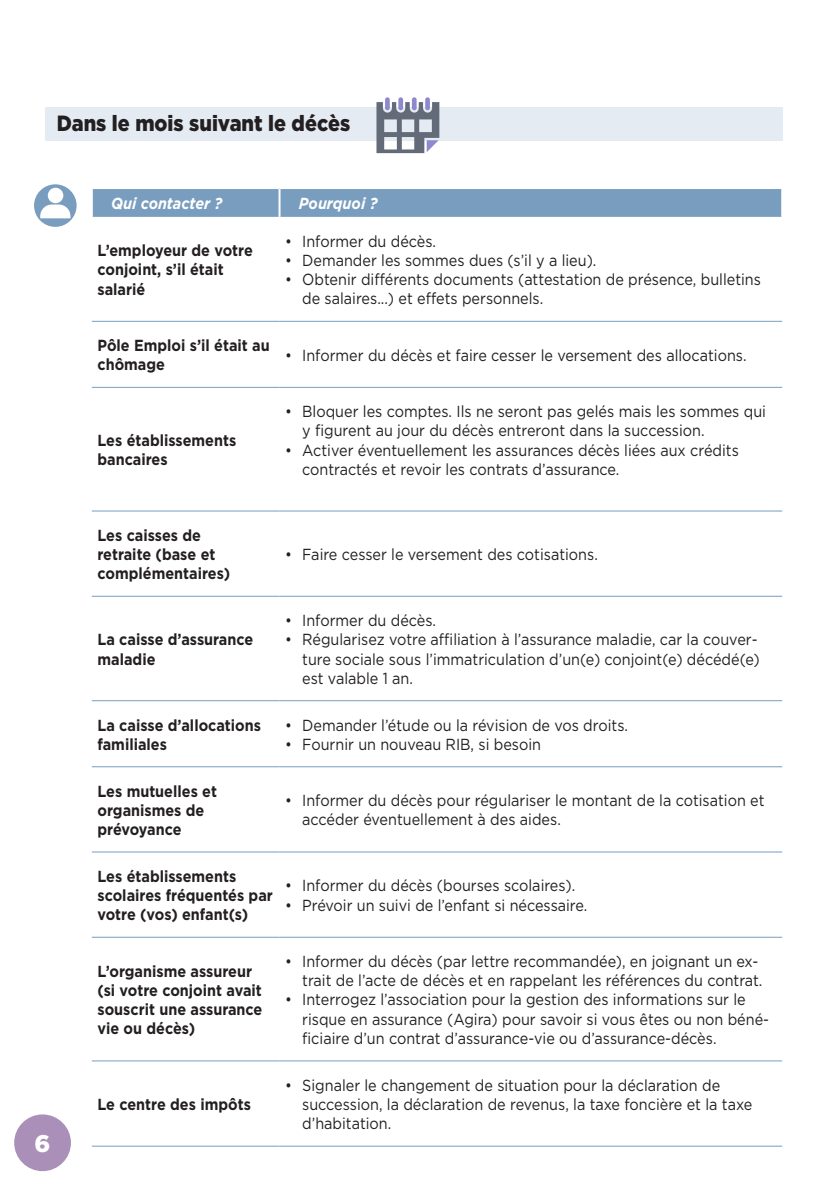
<style>
.page{position:relative;width:840px;height:1191px;background:#fff}
.page>*{position:absolute;margin:0;border:0;box-sizing:border-box;transform-origin:0 0}
.t1{font:900 24px "Gotham";color:#fff}
.t2{font:900 22px "Gotham";color:#231f20;scale:.9 1}
.t3{font:16px/19.2px "Gotham";color:#231f20;scale:.9 1}
.t4{font:700 16px/19.2px "Gotham";color:#231f20;scale:.9 1}
.t5{font:italic 700 16px "Gotham";color:#fff;scale:.9 1}
</style>
<div class="page">
<div style="left:14px;top:1114px;width:57px;height:57px;background:#aa90b8;border-radius:50%"></div>
<div style="left:45px;top:108px;width:737px;height:33px;background:#e4ebf2"></div>
<div style="left:93px;top:189px;width:687px;height:28px;background:#789dbf"></div>
<hr style="left:92px;top:321px;width:187px;height:1px;background:#789dbf">
<hr style="left:279px;top:321px;width:502px;height:1px;background:#789dbf">
<hr style="left:92px;top:387px;width:187px;height:1px;background:#789dbf">
<hr style="left:279px;top:387px;width:502px;height:1px;background:#789dbf">
<hr style="left:92px;top:510px;width:187px;height:1px;background:#789dbf">
<hr style="left:279px;top:510px;width:502px;height:1px;background:#789dbf">
<hr style="left:92px;top:596px;width:187px;height:1px;background:#789dbf">
<hr style="left:279px;top:596px;width:502px;height:1px;background:#789dbf">
<hr style="left:92px;top:700px;width:187px;height:1px;background:#789dbf">
<hr style="left:279px;top:700px;width:502px;height:1px;background:#789dbf">
<hr style="left:92px;top:766px;width:187px;height:1px;background:#789dbf">
<hr style="left:279px;top:766px;width:502px;height:1px;background:#789dbf">
<hr style="left:279px;top:851px;width:502px;height:1px;background:#789dbf">
<hr style="left:279px;top:936px;width:502px;height:1px;background:#789dbf">
<hr style="left:92px;top:1060px;width:187px;height:1px;background:#789dbf">
<hr style="left:279px;top:1060px;width:502px;height:1px;background:#789dbf">
<hr style="left:92px;top:1145px;width:187px;height:1px;background:#789dbf">
<hr style="left:279px;top:1145px;width:502px;height:1px;background:#789dbf">
<hr style="left:278px;top:189px;width:2px;height:28px;background:#fff">
<hr style="left:92px;top:851px;width:187px;height:1px;background:#789dbf">
<hr style="left:92px;top:936px;width:187px;height:1px;background:#789dbf">
<svg style="left:34px;top:184px;width:43px;height:43px"></svg>
<svg style="left:40px;top:204px;width:30px;height:14px"></svg>
<div style="left:48px;top:188px;width:15px;height:15px;background:#fff;border-radius:50%"></div>
<svg style="left:425px;top:97px;width:4px;height:13px"></svg>
<div style="left:411px;top:97px;width:5px;height:13px;background:#8e89cc;border-radius:2px"></div>
<div style="left:398px;top:97px;width:5px;height:13px;background:#8e89cc;border-radius:2px"></div>
<svg style="left:376px;top:102px;width:63px;height:51px"></svg>
<hr style="left:385px;top:97px;width:4px;height:13px;background:#8e89cc;border-radius:2px">
<h2 class="t2" style="left:57px;top:108px;width:327px">Dans le mois suivant le décès</h2>
<h1 class="t1" style="left:35px;top:1127px;width:17px">6</h1>
<p class="t5" style="left:111px;top:193px;width:125px">Qui contacter ?</p>
<p class="t5" style="left:299px;top:193px;width:89px">Pourquoi ?</p>
<p class="t4" style="left:97px;top:241px;width:174px">L’employeur de votre conjoint, s’il était salarié</p>
<p class="t3" style="left:285px;top:231px;width:169px">• Informer du décès.</p>
<p class="t3" style="left:285px;top:250px;width:347px">• Demander les sommes dues (s’il y a lieu).</p>
<p class="t3" style="left:302px;top:269px;width:511px;text-indent:-17px">• Obtenir différents documents (attestation de présence, bulletins de salaires...) et effets personnels.</p>
<p class="t4" style="left:97px;top:336px;width:193px">Pôle Emploi s’il était au chômage</p>
<p class="t3" style="left:285px;top:345px;width:514px">• Informer du décès et faire cesser le versement des allocations.</p>
<p class="t4" style="left:97px;top:430px;width:156px">Les établissements bancaires</p>
<p class="t4" style="left:97px;top:525px;width:149px">Les caisses de retraite (base et complémentaires)</p>
<p class="t4" style="left:97px;top:630px;width:174px">La caisse d’assurance maladie</p>
<p class="t3" style="left:302px;top:401px;width:516px;text-indent:-17px">• Bloquer les comptes. Ils ne seront pas gelés mais les sommes qui y figurent au jour du décès entreront dans la succession.</p>
<p class="t3" style="left:302px;top:440px;width:486px;text-indent:-17px">• Activer éventuellement les assurances décès liées aux crédits contractés et revoir les contrats d’assurance.</p>
<p class="t3" style="left:285px;top:544px;width:349px">• Faire cesser le versement des cotisations.</p>
<p class="t3" style="left:285px;top:610px;width:169px">• Informer du décès.</p>
<p class="t3" style="left:302px;top:629px;width:509px;text-indent:-17px">• Régularisez votre affiliation à l’assurance maladie, car la couver&shy;ture sociale sous l’immatriculation d’un(e) conjoint(e) décédé(e) est valable 1 an.</p>
<p class="t4" style="left:97px;top:715px;width:183px">La caisse d’allocations familiales</p>
<p class="t3" style="left:285px;top:715px;width:382px">• Demander l’étude ou la révision de vos droits.</p>
<p class="t3" style="left:285px;top:734px;width:285px">• Fournir un nouveau RIB, si besoin</p>
<p class="t4" style="left:97px;top:781px;width:134px">Les mutuelles et organismes de prévoyance</p>
<p class="t3" style="left:302px;top:790px;width:515px;text-indent:-17px">• Informer du décès pour régulariser le montant de la cotisation et accéder éventuellement à des aides.</p>
<p class="t4" style="left:97px;top:866px;width:196px">Les établissements scolaires fréquentés par votre (vos) enfant(s)</p>
<p class="t3" style="left:285px;top:876px;width:323px">• Informer du décès (bourses scolaires).</p>
<p class="t3" style="left:285px;top:895px;width:337px">• Prévoir un suivi de l’enfant si nécessaire.</p>
<p class="t4" style="left:97px;top:961px;width:185px">L’organisme assureur (si votre conjoint avait souscrit une assurance vie ou décès)</p>
<p class="t3" style="left:285px;top:951px;width:531px;text-align:right">• Informer du décès (par lettre recommandée), en joignant un ex&shy;trait de l’acte de décès et en rappelant les références du contrat.</p>
<p class="t3" style="left:302px;top:990px;width:520px;text-indent:-17px">• Interrogez l’association pour la gestion des informations sur le risque en assurance (Agira) pour savoir si vous êtes ou non béné&shy;ficiaire d’un contrat d’assurance-vie ou d’assurance-décès.</p>
<p class="t4" style="left:97px;top:1094px;width:172px">Le centre des impôts</p>
<p class="t3" style="left:302px;top:1075px;width:501px;text-indent:-17px">• Signaler le changement de situation pour la déclaration de succession, la déclaration de revenus, la taxe foncière et la taxe d’habitation.</p>
</div>
